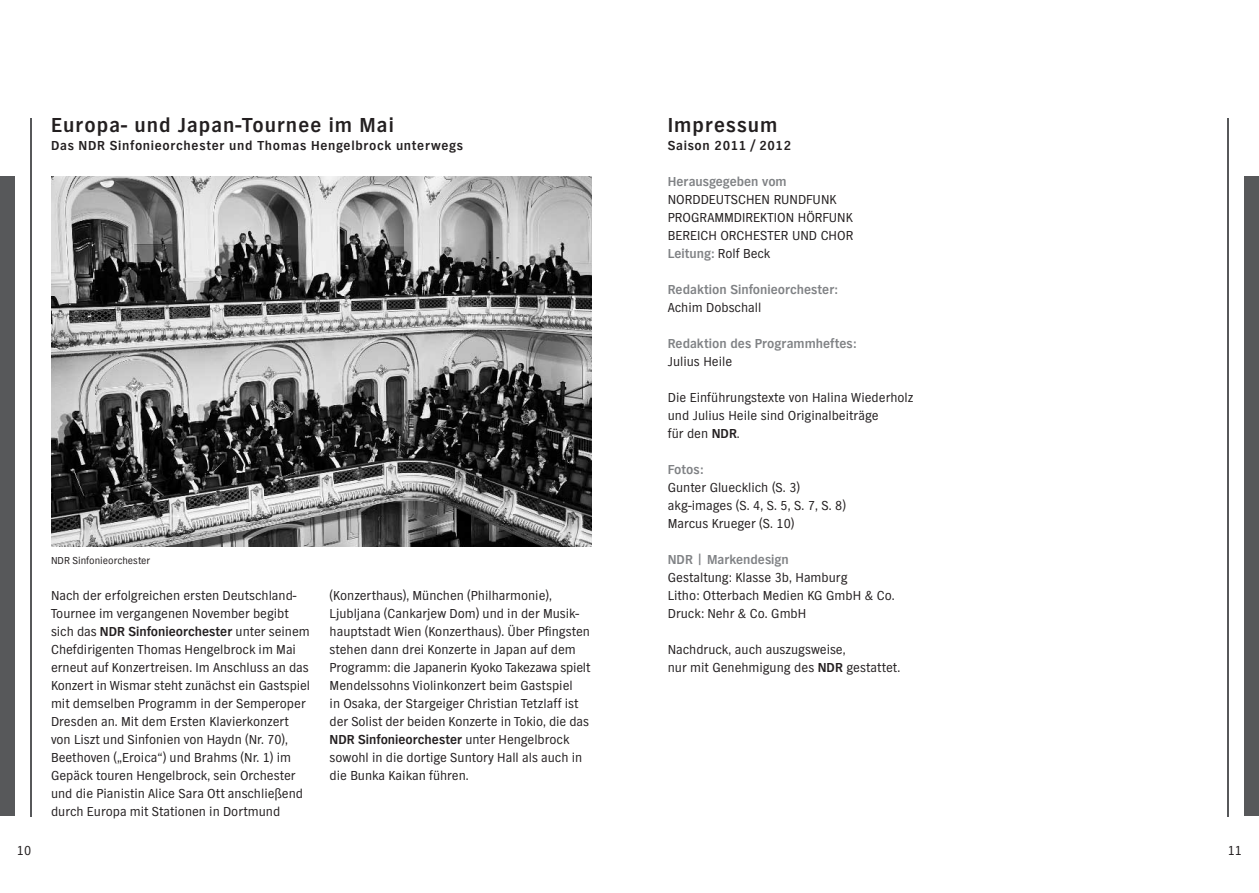
<style>
.page{position:relative;width:1259px;height:893px;background:#fff}
.page>*{position:absolute;margin:0;border:0;box-sizing:border-box;transform-origin:0 0}
.t1{font:700 21px "NDR Sans";letter-spacing:.05em;color:#231f20}
.t2{font:13.5px/18px "NDR Sans";color:#231f20}
.t3{font:700 13.5px "NDR Sans";color:#808285}
.t4{font:700 13.5px "NDR Sans";letter-spacing:.05em;color:#231f20}
.t5{font:10.5px "NDR Sans";color:#231f20}
.s1{font-weight:700}
.s2{font-weight:700;color:#808285}
</style>
<div class="page">
<div style="left:0;top:176px;width:15px;height:640px;background:#57585a"></div>
<hr style="left:30px;top:118px;width:1px;height:698px;background:#57585a">
<div style="left:1244px;top:176px;width:15px;height:640px;background:#57585a"></div>
<hr style="left:1227px;top:118px;width:2px;height:698px;background:#57585a">
<img style="left:51px;top:176px;width:540px;height:370px">
<h1 class="t1" style="left:51px;top:117px;width:344px">Europa- und Japan-Tournee im Mai</h1>
<p class="t4" style="left:51px;top:141px;width:413px">Das NDR Sinfonieorchester und Thomas Hengelbrock unterwegs</p>
<p class="t5" style="left:51px;top:557px;width:101px">NDR Sinfonieorchester</p>
<p class="t2" style="left:51px;top:588px;width:261px">Nach der erfolgreichen ersten Deutschland-Tournee im vergangenen November begibt sich das <span class="s1">NDR Sinfonieorchester</span> unter seinem Chefdirigenten Thomas Hengelbrock im Mai erneut auf Konzertreisen. Im Anschluss an das Konzert in Wismar steht zunächst ein Gastspiel mit demselben Programm in der Semperoper Dresden an. Mit dem Ersten Klavierkonzert von Liszt und Sinfonien von Haydn (Nr. 70), Beethoven („Eroica“) und Brahms (Nr. 1) im Gepäck touren Hengelbrock, sein Orchester und die Pianistin Alice Sara Ott anschließend durch Europa mit Stationen in Dortmund</p>
<p class="t2" style="left:330px;top:588px;width:262px">(Konzerthaus), München (Philharmonie), Ljubljana (Cankarjew Dom) und in der Musik&shy;hauptstadt Wien (Konzerthaus). Über Pfingsten stehen dann drei Konzerte in Japan auf dem Programm: die Japanerin Kyoko Takezawa spielt Mendelssohns Violinkonzert beim Gastspiel<br>in Osaka, der Stargeiger Christian Tetzlaff ist der Solist der beiden Konzerte in Tokio, die das <span class="s1">NDR Sinfonieorchester</span> unter Hengelbrock sowohl in die dortige Suntory Hall als auch in die Bunka Kaikan führen.</p>
<h1 class="t1" style="left:668px;top:117px;width:111px">Impressum</h1>
<p class="t4" style="left:668px;top:141px;width:125px">Saison 2011 / 2012</p>
<p class="t3" style="left:668px;top:177px;width:120px">Herausgegeben vom</p>
<p class="t2" style="left:668px;top:192px;width:187px">NORDDEUTSCHEN RUNDFUNK<br>PROGRAMMDIREKTION HÖRFUNK<br>BEREICH ORCHESTER UND CHOR<br><span class="s2">Leitung:</span> Rolf Beck</p>
<p class="t3" style="left:668px;top:285px;width:171px">Redaktion Sinfonieorchester:</p>
<p class="t2" style="left:668px;top:300px;width:95px">Achim Dobschall</p>
<p class="t3" style="left:668px;top:339px;width:190px">Redaktion des Programmheftes:</p>
<p class="t2" style="left:668px;top:354px;width:66px">Julius Heile</p>
<p class="t2" style="left:668px;top:390px;width:247px">Die Einführungstexte von Halina Wiederholz und Julius Heile sind Originalbeiträge<br>für den <span class="s1">NDR</span>.</p>
<p class="t3" style="left:668px;top:465px;width:37px">Fotos:</p>
<p class="t2" style="left:668px;top:480px;width:180px">Gunter Gluecklich (S. 3) akg-images (S. 4, S. 5, S. 7, S. 8)<br>Marcus Krueger (S. 10)</p>
<p class="t3" style="left:668px;top:555px;width:122px">NDR | Markendesign</p>
<p class="t2" style="left:668px;top:570px;width:228px">Gestaltung: Klasse 3b, Hamburg<br>Litho: Otterbach Medien KG GmbH &amp; Co.<br>Druck: Nehr &amp; Co. GmbH</p>
<p class="t2" style="left:668px;top:642px;width:234px">Nachdruck, auch auszugsweise,<br>nur mit Genehmigung des <span class="s1">NDR</span> gestattet.</p>
<p class="t2" style="left:17px;top:842px;width:16px">10</p>
<p class="t2" style="left:1227px;top:842px;width:16px">11</p>
</div>
